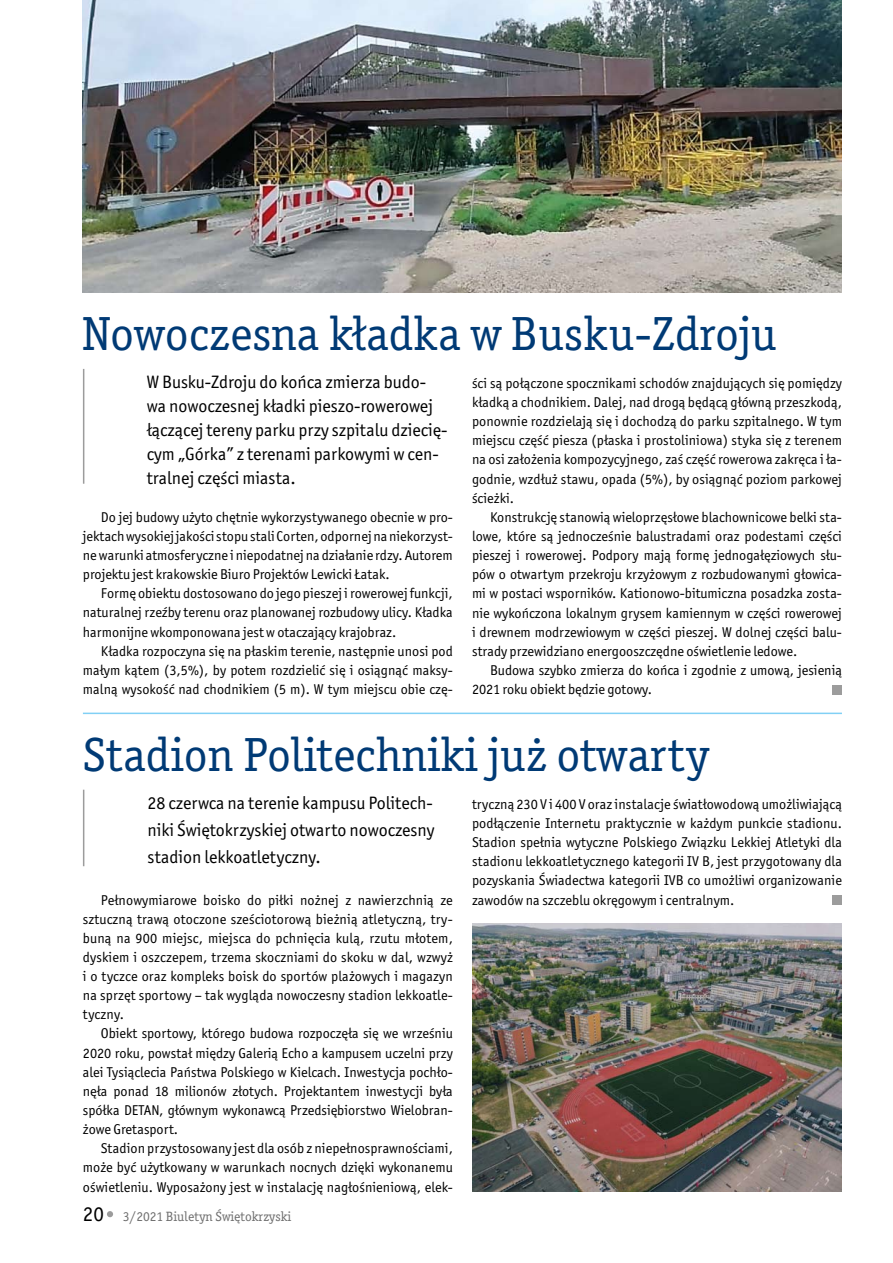
<style>
.page{position:relative;width:893px;height:1263px;background:#fff}
.page>*{position:absolute;margin:0;border:0;box-sizing:border-box;transform-origin:0 0}
.t1{font:48px "Officina Serif Itc TOT";color:#003a75}
.t2{font:18px/24px "Officina Sans Itc TOT";color:#000;text-align:justify}
.t3{font:14.25px/19.2px "Officina Sans Itc TOT";letter-spacing:.005em;color:#000;text-align:justify}
.t4{font:13.5px "Officina Serif Itc TOT";color:#6f6f6f}
.s1{font-family:"Officina Sans Itc TOT";font-size:21px;color:#000}
</style>
<div class="page">
<svg style="left:107px;top:1211px;width:6px;height:6px"></svg>
<img style="left:472px;top:924px;width:370px;height:267px">
<hr style="left:83px;top:790px;width:1px;height:76px;background:#9c9c9c">
<hr style="left:83px;top:369px;width:1px;height:115px;background:#9c9c9c">
<img style="left:83px;top:0;width:759px;height:292px">
<hr style="left:83px;top:713px;width:759px;height:1px;background:#81d0f5">
<div style="left:833px;top:685px;width:9px;height:9px;background:#9c9c9c"></div>
<div style="left:833px;top:895px;width:9px;height:9px;background:#9c9c9c"></div>
<h1 class="t1" style="left:83px;top:306px;width:695px">Nowoczesna kładka w Busku-Zdroju</h1>
<p class="t2" style="left:147px;top:370px;width:302px;text-align:left">W Busku-Zdroju do końca zmierza budo&shy;wa nowoczesnej kładki pieszo-rowerowej łączącej tereny parku przy szpitalu dziecię&shy;cym „Górka” z terenami parkowymi w cen&shy;tralnej części miasta.</p>
<p class="t3" style="left:472px;top:373px;width:371px">ści są połączone spocznikami schodów znajdujących się pomiędzy kładką a chodnikiem. Dalej, nad drogą będącą główną przeszkodą, ponownie rozdzielają się i dochodzą do parku szpitalnego. W tym miejscu część piesza (płaska i prostoliniowa) styka się z terenem na osi założenia kompozycyjnego, zaś część rowerowa zakręca i ła&shy;godnie, wzdłuż stawu, opada (5%), by osiągnąć poziom parkowej ścieżki.</p>
<p class="t3" style="left:472px;top:507px;width:371px;text-indent:18px">Konstrukcję stanowią wieloprzęsłowe blachownicowe belki sta&shy;lowe, które są jednocześnie balustradami oraz podestami części pieszej i rowerowej. Podpory mają formę jednogałęziowych słu&shy;pów o otwartym przekroju krzyżowym z rozbudowanymi głowica&shy;mi w postaci wsporników. Kationowo-bitumiczna posadzka zosta&shy;nie wykończona lokalnym grysem kamiennym w części rowerowej i drewnem modrzewiowym w części pieszej. W dolnej części balu&shy;strady przewidziano energooszczędne oświetlenie ledowe.</p>
<p class="t3" style="left:472px;top:661px;width:371px;text-indent:18px">Budowa szybko zmierza do końca i zgodnie z umową, jesienią<br>2021 roku obiekt będzie gotowy.</p>
<p class="t3" style="left:83px;top:507px;width:371px;text-indent:18px">Do jej budowy użyto chętnie wykorzystywanego obecnie w pro&shy;jektach wysokiej jakości stopu stali Corten, odpornej na niekorzyst&shy;ne warunki atmosferyczne i niepodatnej na działanie rdzy. Autorem projektu jest krakowskie Biuro Projektów Lewicki Łatak.</p>
<p class="t3" style="left:83px;top:584px;width:371px;text-indent:18px">Formę obiektu dostosowano do jego pieszej irowerowej funkcji, naturalnej rzeźby terenu oraz planowanej rozbudowy ulicy. Kładka harmonijne wkomponowana jest w otaczający krajobraz.</p>
<p class="t3" style="left:83px;top:641px;width:371px;text-indent:18px">Kładka rozpoczyna się na płaskim terenie, następnie unosi pod małym kątem (3,5%), by potem rozdzielić się i osiągnąć maksy&shy;malną wysokość nad chodnikiem (5 m). W tym miejscu obie czę-</p>
<h1 class="t1" style="left:83px;top:727px;width:627px">Stadion Politechniki już otwarty</h1>
<p class="t2" style="left:147px;top:789px;width:289px;line-height:27px">28 czerwca na terenie kampusu Politech&shy;niki Świętokrzyskiej otwarto nowoczesny stadion lekkoatletyczny.</p>
<p class="t3" style="left:472px;top:794px;width:371px">tryczną 230 V i 400 V oraz instalacje światłowodową umożliwiającą podłączenie Internetu praktycznie w każdym punkcie stadionu.<br>Stadion spełnia wytyczne Polskiego Związku Lekkiej Atletyki dla stadionu lekkoatletycznego kategorii IV B, jest przygotowany dla pozyskania Świadectwa kategorii IVB co umożliwi organizowanie zawodów na szczeblu okręgowym i centralnym.</p>
<p class="t3" style="left:83px;top:890px;width:371px;text-indent:18px">Pełnowymiarowe boisko do piłki nożnej z nawierzchnią ze sztuczną trawą otoczone sześciotorową bieżnią atletyczną, try&shy;buną na 900 miejsc, miejsca do pchnięcia kulą, rzutu młotem, dyskiem i oszczepem, trzema skoczniami do skoku w dal, wzwyż i o tyczce oraz kompleks boisk do sportów plażowych i magazyn na sprzęt sportowy – tak wygląda nowoczesny stadion lekkoatle&shy;tyczny.</p>
<p class="t3" style="left:83px;top:1024px;width:371px;text-indent:18px">Obiekt sportowy, którego budowa rozpoczęła się we wrześniu 2020 roku, powstał między Galerią Echo a kampusem uczelni przy alei Tysiąclecia Państwa Polskiego w Kielcach. Inwestycja pochło&shy;nęła ponad 18 milionów złotych. Projektantem inwestycji była spółka DETAN, głównym wykonawcą Przedsiębiorstwo Wielobran&shy;żowe Gretasport.</p>
<p class="t3" style="left:83px;top:1139px;width:371px;text-indent:18px">Stadion przystosowany jest dla osób z niepełnosprawnościami, może być użytkowany w warunkach nocnych dzięki wykonanemu oświetleniu. Wyposażony jest w instalację nagłośnieniową, elek-</p>
<p class="t4" style="left:83px;top:1208px;width:210px"><span class="s1">20</span> 3/2021 Biuletyn Świętokrzyski</p>
</div>
